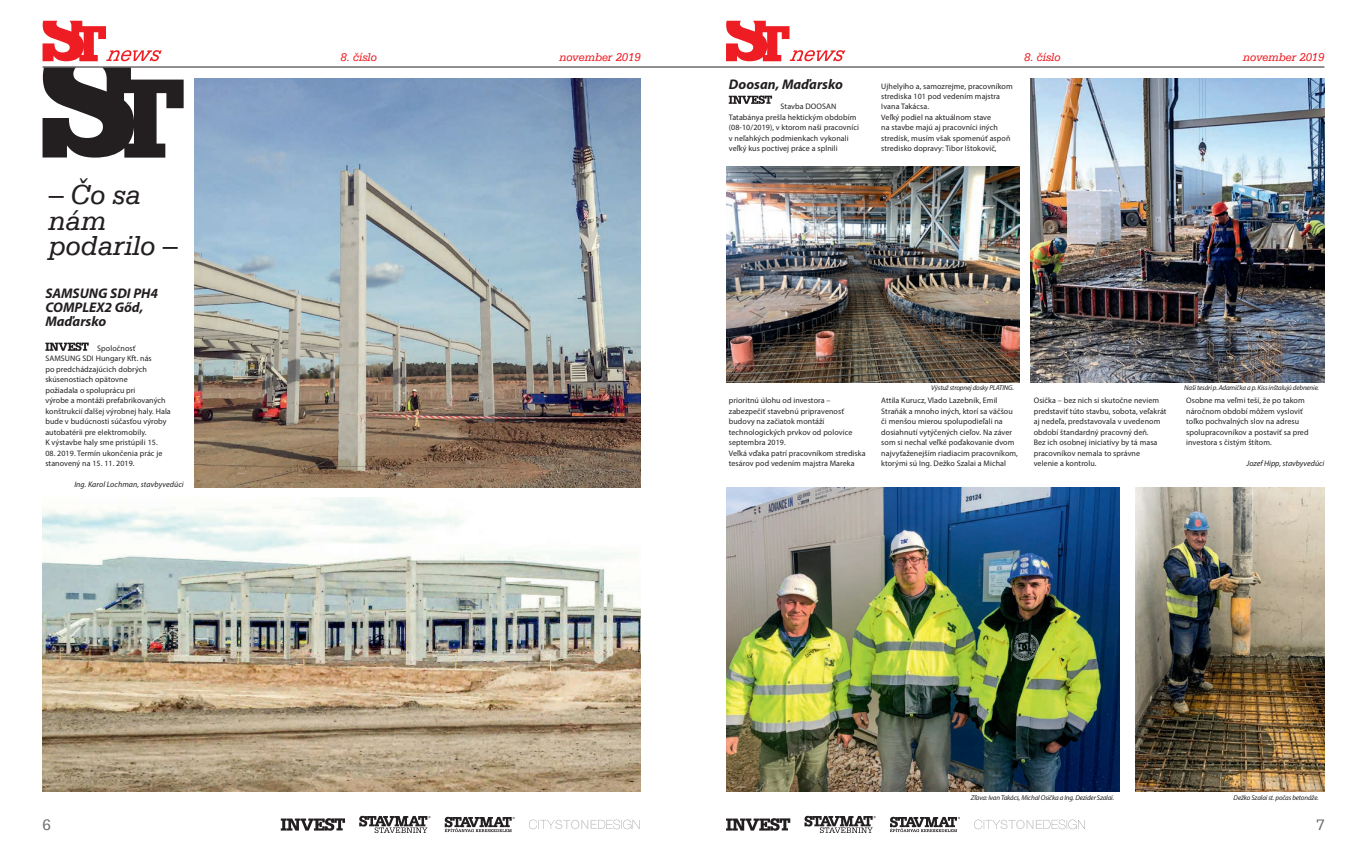
<style>
.page{position:relative;width:1367px;height:851px;background:#fff}
.page>*{position:absolute;margin:0;border:0;box-sizing:border-box;transform-origin:0 0}
.t1{font:italic 28.9px/25.3px "Serifa TL";color:#231f20}
.t2{font:16px "Serifa TL";color:#6c6d70}
.t3{font:italic 700 14px/14px "Myriad Pro";color:#231f20}
.t4{font:italic 12px "Serifa TL";color:#ee1d23}
.t5{font:8px/10.5px "Myriad Pro";letter-spacing:.01em;color:#231f20}
.t6{font:italic 8px "Myriad Pro";letter-spacing:.005em;color:#231f20}
.t7{font:italic 7px "Myriad Pro";letter-spacing:-.02em;color:#231f20}
.s1{font-size:30.1px}
</style>
<div class="page">
<svg style="left:359px;top:815px;width:71px;height:17px"></svg>
<svg style="left:43px;top:21px;width:119px;height:40px"></svg>
<hr style="left:43px;top:66px;width:1281px;height:1px;background:#231f20">
<svg style="left:726px;top:21px;width:119px;height:40px"></svg>
<svg style="left:281px;top:818px;width:64px;height:12px"></svg>
<svg style="left:529px;top:819px;width:110px;height:10px"></svg>
<svg style="left:804px;top:815px;width:71px;height:17px"></svg>
<svg style="left:726px;top:818px;width:64px;height:12px"></svg>
<svg style="left:974px;top:819px;width:110px;height:10px"></svg>
<svg style="left:444px;top:816px;width:71px;height:16px"></svg>
<svg style="left:890px;top:816px;width:70px;height:16px"></svg>
<img style="left:195px;top:78px;width:446px;height:409px">
<img style="left:43px;top:497px;width:598px;height:294px">
<svg style="left:43px;top:67px;width:141px;height:91px"></svg>
<svg style="left:45px;top:342px;width:44px;height:9px"></svg>
<svg style="left:728px;top:95px;width:44px;height:9px"></svg>
<img style="left:726px;top:167px;width:293px;height:215px">
<img style="left:1030px;top:78px;width:294px;height:304px">
<img style="left:726px;top:487px;width:393px;height:304px">
<img style="left:1135px;top:487px;width:189px;height:304px">
<h3 class="t4" style="left:340px;top:50px;width:38px">8. číslo</h3>
<h3 class="t4" style="left:559px;top:50px;width:83px">november 2019</h3>
<h3 class="t4" style="left:1024px;top:50px;width:38px">8. číslo</h3>
<h3 class="t4" style="left:1243px;top:50px;width:83px">november 2019</h3>
<h1 class="t1" style="left:49px;top:181px;width:130px"><span class="s1">–</span> Čo sa nám podarilo <span class="s1">–</span></h1>
<h3 class="t3" style="left:45px;top:286px;width:114px">SAMSUNG SDI PH4<br>COMPLEX2 Gőd,<br>Maďarsko</h3>
<p class="t5" style="left:45px;top:343px;width:127px;text-indent:52px">Spoločnosť<br>SAMSUNG SDI Hungary Kft. nás<br>po predchádzajúcich dobrých skúsenostiach opätovne<br>požiadala o spoluprácu pri<br>výrobe a montáži prefabrikovaných konštrukcií ďalšej výrobnej haly. Hala bude v budúcnosti súčasťou výroby autobatérii pre elektromobily.<br>K výstavbe haly sme pristúpili 15.</p>
<p class="t5" style="left:45px;top:447px;width:119px">08. 2019. Termín ukončenia prác je stanovený na 15. 11. 2019.</p>
<p class="t6" style="left:74px;top:479px;width:111px">Ing. Karol Lochman, stavbyvedúci</p>
<h3 class="t3" style="left:729px;top:76px;width:116px">Doosan, Maďarsko</h3>
<p class="t5" style="left:729px;top:101px;width:131px;text-indent:52px">Stavba DOOSAN<br>Tatabánya prešla hektickým obdobím (08-10/2019), v ktorom naši pracovníci v neľahkých podmienkach vykonali veľký kus poctivej práce a splnili</p>
<p class="t5" style="left:881px;top:80px;width:133px">Ujhelyiho a, samozrejme, pracovníkom strediska 101 pod vedením majstra<br>Ivana Takácsa.<br>Veľký podiel na aktuálnom stave<br>na stavbe majú aj pracovníci iných stredísk, musím však spomenúť aspoň stredisko dopravy: Tibor Ištokovič,</p>
<p class="t5" style="left:729px;top:395px;width:138px">prioritnú úlohu od investora – zabezpečiť stavebnú pripravenosť budovy na začiatok montáží technologických prvkov od polovice septembra 2019.<br>Veľká vďaka patrí pracovníkom strediska tesárov pod vedením majstra Mareka</p>
<p class="t7" style="left:931px;top:384px;width:84px">Výstuž stropnej dosky PLATING.</p>
<p class="t7" style="left:1184px;top:384px;width:136px">Naši tesári p. Adamička a p. Kiss inštalujú debnenie.</p>
<p class="t5" style="left:881px;top:395px;width:138px">Attila Kurucz, Vlado Lazebník, Emil Straňák a mnoho iných, ktorí sa väčšou či menšou mierou spolupodieľali na dosiahnutí vytýčených cieľov. Na záver som si nechal veľké poďakovanie dvom najvyťaženejším riadiacim pracovníkom, ktorými sú Ing. Dežko Szalai a Michal</p>
<p class="t5" style="left:1033px;top:395px;width:134px">Osička – bez nich si skutočne neviem predstaviť túto stavbu, sobota, veľakrát aj nedeľa, predstavovala v uvedenom období štandardný pracovný deň.<br>Bez ich osobnej iniciatívy by tá masa pracovníkov nemala to správne velenie a kontrolu.</p>
<p class="t5" style="left:1186px;top:395px;width:124px">Osobne ma veľmi teší, že po takom náročnom období môžem vysloviť toľko pochvalných slov na adresu spolupracovníkov a postaviť sa pred investora s čistým štítom.</p>
<p class="t6" style="left:1246px;top:458px;width:79px">Jozef Hipp, stavbyvedúci</p>
<p class="t7" style="left:970px;top:793px;width:145px">Zľava: Ivan Takács, Michal Osička a Ing. Dezider Szalai.</p>
<p class="t7" style="left:1233px;top:793px;width:87px">Dežko Szalai st. počas betonáže.</p>
<h2 class="t2" style="left:43px;top:814px;width:10px">6</h2>
<h2 class="t2" style="left:1315px;top:814px;width:10px">7</h2>
</div>
